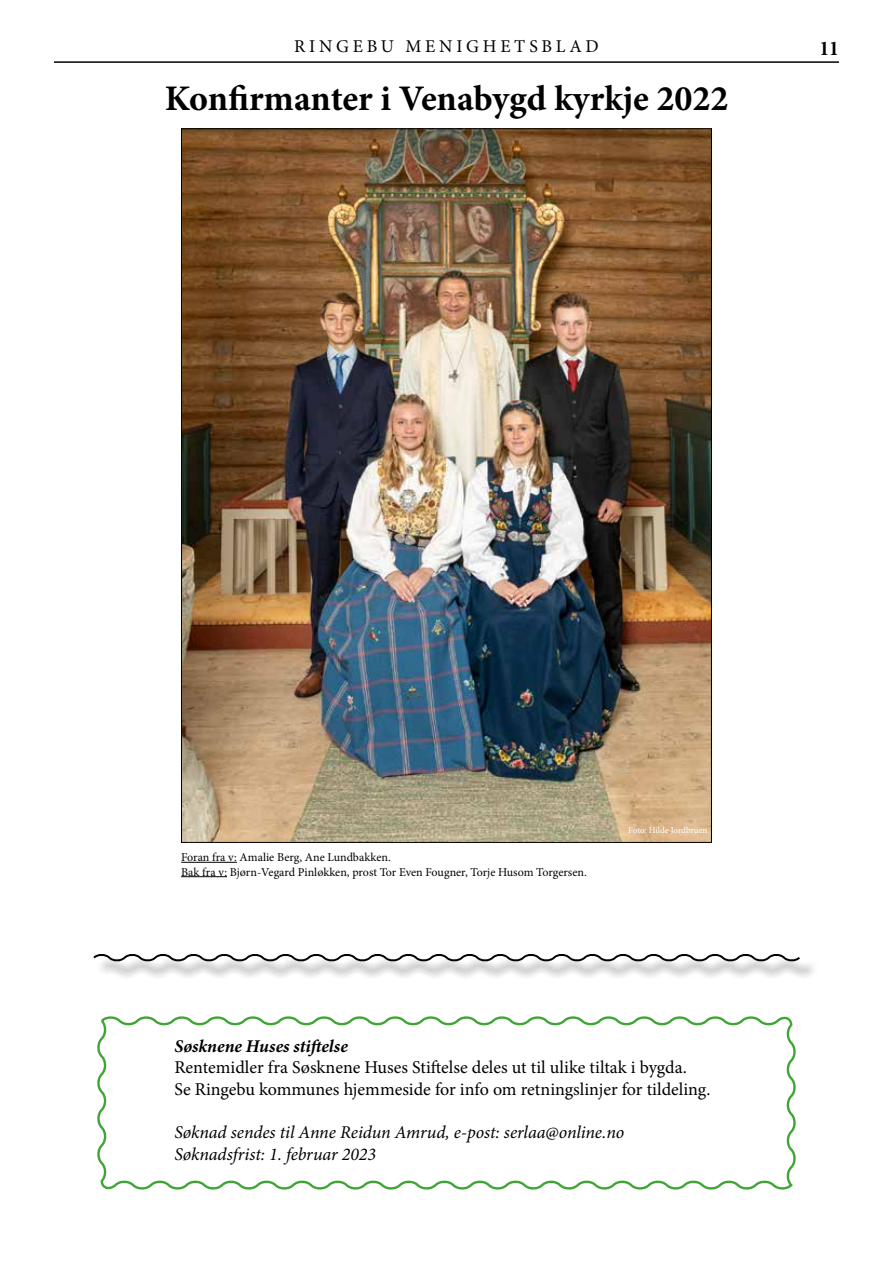
<style>
.page{position:relative;width:893px;height:1263px;background:#fff}
.page>*{position:absolute;margin:0;border:0;box-sizing:border-box;transform-origin:0 0}
.t1{font:700 36px "Minion Pro";color:#000}
.t2{font:700 condensed 21px "Minion Pro";color:#000}
.t3{font:18px/21.6px "Minion Pro";color:#000}
.t4{font:italic 18px/21.6px "Minion Pro";letter-spacing:-.005em;color:#000}
.t5{font:italic 700 18px "Minion Pro";color:#000}
.t6{font:18px "Minion Pro";letter-spacing:.21em;color:#000}
.t7{font:12px/14.4px "Minion Pro";letter-spacing:-.005em;color:#000}
.t8{font:9px "Minion Pro";letter-spacing:-.005em;color:#fff}
</style>
<div class="page">
<hr style="left:54px;top:61px;width:785px;height:2px;background:#000">
<img style="left:183px;top:130px;width:527px;height:711px">
<div style="left:97px;top:957px;width:721px;height:23px;background:#000;opacity:.75"></div>
<svg style="left:93px;top:954px;width:709px;height:10px"></svg>
<svg style="left:97px;top:1016px;width:699px;height:174px"></svg>
<hr style="left:181px;top:862px;width:56px;height:1px;background:#000">
<hr style="left:181px;top:876px;width:46px;height:1px;background:#000">
<p class="t6" style="left:294px;top:35px;width:306px">RINGEBU MENIGHETSBLAD</p>
<p class="t2" style="left:819px;top:33px;width:21px">11</p>
<h1 class="t1" style="left:165px;top:73px;width:565px">Konfirmanter i Venabygd kyrkje 2022</h1>
<p class="t7" style="left:181px;top:850px;width:407px">Foran fra v: Amalie Berg, Ane Lundbakken.<br>Bak fra v: Bjørn-Vegard Pinløkken, prost Tor Even Fougner, Torje Husom Torgersen.</p>
<p class="t8" style="left:628px;top:824px;width:81px">Foto: Hilde Jordbruen</p>
<p class="t5" style="left:174px;top:1033px;width:175px">Søsknene Huses stiftelse</p>
<p class="t3" style="left:174px;top:1057px;width:538px">Rentemidler fra Søsknene Huses Stiftelse deles ut til ulike tiltak i bygda.<br>Se Ringebu kommunes hjemmeside for info om retningslinjer for tildeling.</p>
<p class="t4" style="left:174px;top:1121px;width:451px">Søknad sendes til Anne Reidun Amrud, e-post: serlaa@online.no<br>Søknadsfrist: 1. februar 2023</p>
</div>
